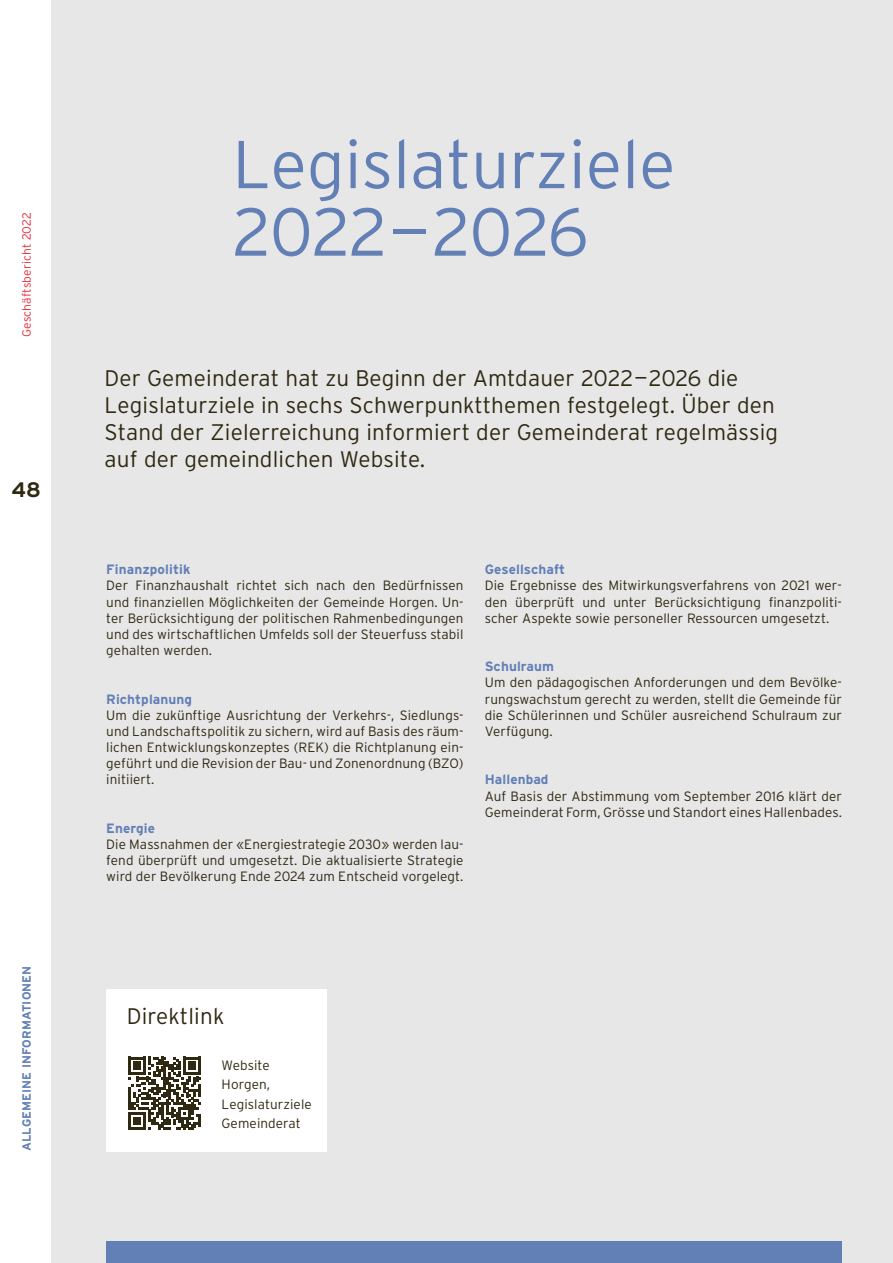
<style>
.page{position:relative;width:893px;height:1263px;background:#fff}
.page>*{position:absolute;margin:0;border:0;box-sizing:border-box;transform-origin:0 0}
.t1{font:300 67.5px/67.5px "Interstate";color:#627fb6}
.t2{font:300 22.5px/27px "Interstate";letter-spacing:.01em;color:#2f2912}
.t3{font:700 21px "Interstate";color:#2f2912}
.t4{font:300 13.5px/16.2px "Interstate";letter-spacing:.01em;color:#2f2912;text-align:justify}
.t5{font:700 13.5px "Interstate";letter-spacing:.01em;color:#627fb6}
.t6{font:700 12px "Interstate";letter-spacing:.01em;color:#627fb6}
.t7{font:300 12px "Interstate";letter-spacing:.01em;color:#e52c3a}
</style>
<div class="page">
<div style="left:52px;top:0;width:841px;height:1263px;background:#e7e7e7"></div>
<div style="left:106px;top:1242px;width:736px;height:21px;background:#627fb6"></div>
<div style="left:106px;top:989px;width:221px;height:162px;background:#fff"></div>
<svg style="left:128px;top:1057px;width:73px;height:72px"></svg>
<p class="t7" style="left:19px;top:337px;width:126px;rotate:-90deg">Geschäftsbericht 2022</p>
<h3 class="t3" style="left:12px;top:478px;width:31px">48</h3>
<p class="t6" style="left:20px;top:1151px;width:187px;rotate:-90deg">ALLGEMEINE INFORMATIONEN</p>
<h1 class="t1" style="left:232px;top:130px;width:445px">Legislaturziele<br>2022—2026</h1>
<h2 class="t2" style="left:105px;top:365px;width:675px">Der Gemeinderat hat zu Beginn der Amtdauer 2022—2026 die Legislaturziele in sechs Schwerpunktthemen festgelegt. Über den Stand der Zielerreichung informiert der Gemeinderat regelmässig auf der gemeindlichen Website.</h2>
<p class="t5" style="left:106px;top:562px;width:86px">Finanzpolitik</p>
<p class="t4" style="left:106px;top:577px;width:359px">Der Finanzhaushalt richtet sich nach den Bedürfnissen und finanziellen Möglichkeiten der Gemeinde Horgen. Un&shy;ter Berücksichtigung der politischen Rahmenbedingungen und des wirtschaftlichen Umfelds soll der Steuerfuss stabil gehalten werden.</p>
<p class="t5" style="left:106px;top:691px;width:87px">Richtplanung</p>
<p class="t4" style="left:106px;top:707px;width:359px">Um die zukünftige Ausrichtung der Verkehrs-, Siedlungs&shy;und Landschaftspolitik zu sichern, wird auf Basis des räum&shy;lichen Entwicklungskonzeptes (REK) die Richtplanung ein&shy;geführt und die Revision der Bau- und Zonenordnung (BZO) initiiert.</p>
<p class="t5" style="left:106px;top:820px;width:50px">Energie</p>
<p class="t4" style="left:106px;top:836px;width:359px">Die Massnahmen der «Energiestrategie 2030» werden lau&shy;fend überprüft und umgesetzt. Die aktualisierte Strategie wird der Bevölkerung Ende 2024 zum Entscheid vorgelegt.</p>
<p class="t5" style="left:485px;top:562px;width:82px">Gesellschaft</p>
<p class="t4" style="left:485px;top:577px;width:359px">Die Ergebnisse des Mitwirkungsverfahrens von 2021 wer&shy;den überprüft und unter Berücksichtigung finanzpoliti&shy;scher Aspekte sowie personeller Ressourcen umgesetzt.</p>
<p class="t5" style="left:485px;top:659px;width:71px">Schulraum</p>
<p class="t4" style="left:485px;top:674px;width:359px">Um den pädagogischen Anforderungen und dem Bevölke&shy;rungswachstum gerecht zu werden, stellt die Gemeinde für die Schülerinnen und Schüler ausreichend Schulraum zur Verfügung.</p>
<p class="t5" style="left:485px;top:772px;width:65px">Hallenbad</p>
<p class="t4" style="left:485px;top:787px;width:359px">Auf Basis der Abstimmung vom September 2016 klärt der<br>Gemeinderat Form, Grösse und Standort eines Hallenbades.</p>
<h2 class="t2" style="left:127px;top:1002px;width:99px">Direktlink</h2>
<p class="t4" style="left:222px;top:1055px;width:92px;line-height:19.5px;text-align:left">Website<br>Horgen,<br>Legislaturziele<br>Gemeinderat</p>
</div>
